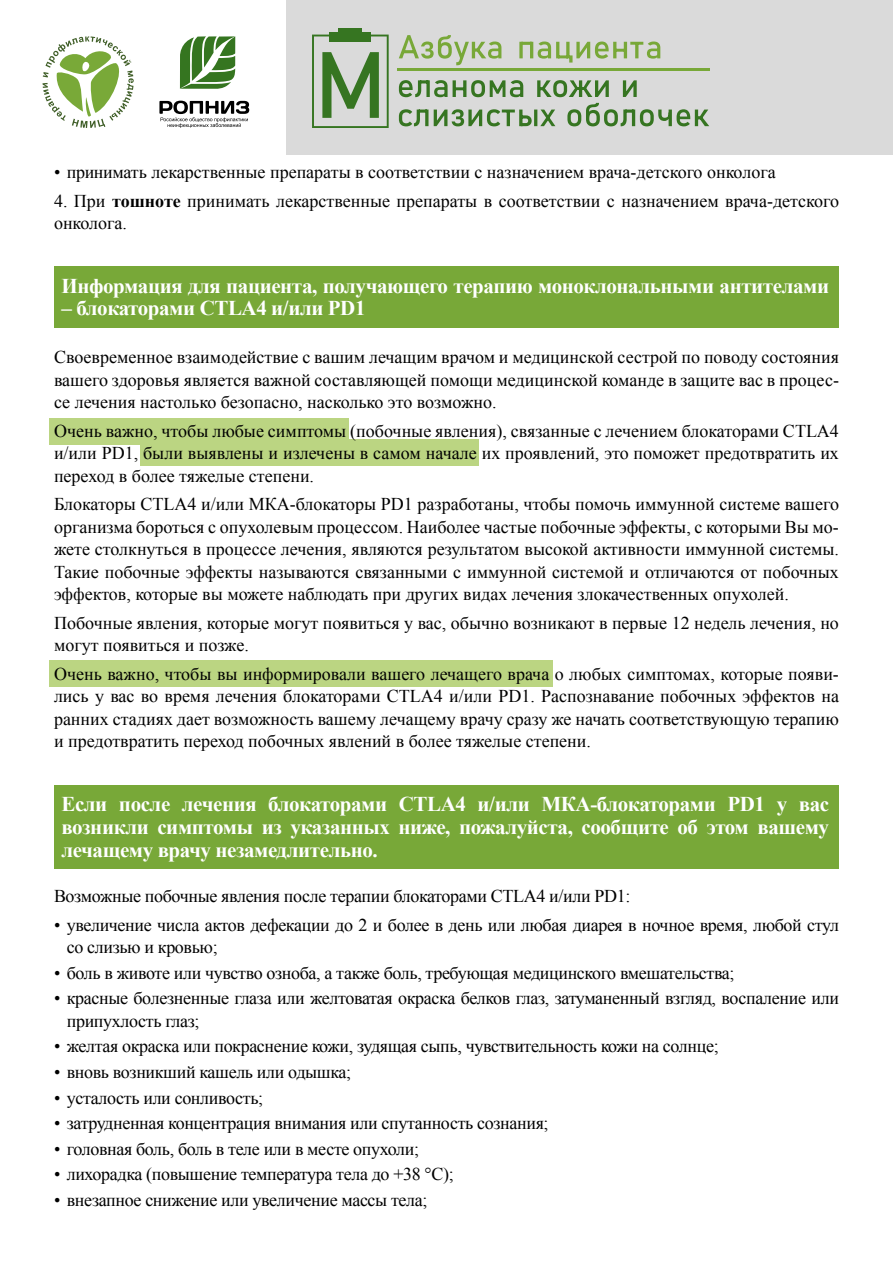
<style>
.page{position:relative;width:893px;height:1263px;background:#fff}
.page>*{position:absolute;margin:0;border:0;box-sizing:border-box;transform-origin:0 0}
.t1{font:700 21px/22.6px "Times New Roman";letter-spacing:-.02em;color:#fff;text-align:justify}
.t2{font:18px/22.5px "Times New Roman";letter-spacing:-.02em;color:#000;text-align:justify}
.t3{font:18px/22.5px "Times New Roman";color:#000}
.s1{font-weight:700}
</style>
<div class="page">
<div style="left:287px;top:0;width:606px;height:154px;background:#dadada"></div>
<svg style="left:43px;top:36px;width:91px;height:92px"></svg>
<svg style="left:159px;top:101px;width:90px;height:27px"></svg>
<svg style="left:180px;top:36px;width:55px;height:53px"></svg>
<svg style="left:399px;top:35px;width:102px;height:30px"></svg>
<svg style="left:519px;top:42px;width:4px;height:16px"></svg>
<svg style="left:521px;top:42px;width:9px;height:3px"></svg>
<hr style="left:530px;top:42px;width:3px;height:16px;background:#78a838">
<svg style="left:538px;top:42px;width:13px;height:17px"></svg>
<hr style="left:556px;top:42px;width:3px;height:16px;background:#78a838">
<svg style="left:558px;top:42px;width:51px;height:21px"></svg>
<hr style="left:613px;top:42px;width:3px;height:16px;background:#78a838">
<svg style="left:615px;top:42px;width:45px;height:17px"></svg>
<div style="left:330px;top:32px;width:41px;height:9px;background:#367521"></div>
<div style="left:339px;top:28px;width:23px;height:5px;background:#367521"></div>
<svg style="left:399px;top:80px;width:49px;height:17px"></svg>
<hr style="left:453px;top:80px;width:3px;height:17px;background:#367521">
<svg style="left:456px;top:87px;width:7px;height:3px"></svg>
<hr style="left:463px;top:80px;width:3px;height:17px;background:#367521">
<svg style="left:471px;top:80px;width:52px;height:17px"></svg>
<svg style="left:537px;top:80px;width:72px;height:17px"></svg>
<svg style="left:623px;top:80px;width:14px;height:17px"></svg>
<svg style="left:399px;top:109px;width:29px;height:17px"></svg>
<svg style="left:434px;top:109px;width:121px;height:17px"></svg>
<svg style="left:567px;top:103px;width:142px;height:23px"></svg>
<hr style="left:397px;top:68px;width:312px;height:3px;background:#78a838">
<svg style="left:312px;top:35px;width:77px;height:93px"></svg>
<div style="left:49px;top:418px;width:300px;height:26px;background:#bbd582"></div>
<div style="left:49px;top:660px;width:504px;height:26px;background:#bbd582"></div>
<div style="left:140px;top:439px;width:339px;height:26px;background:#bbd582"></div>
<div style="left:54px;top:267px;width:785px;height:61px;background:#78a838"></div>
<div style="left:54px;top:785px;width:785px;height:84px;background:#78a838"></div>
<p class="t3" style="left:54px;top:161px;width:723px">• принимать лекарственные препараты в соответствии с назначением врача-детского онколога</p>
<p class="t3" style="left:54px;top:189px;width:786px">4. При <span class="s1">тошноте</span> принимать лекарственные препараты в соответствии с назначением врача-детского онколога.</p>
<p class="t1" style="left:61px;top:274px;width:769px">Информация для пациента, получающего терапию моноклональными антителами</p>
<p class="t1" style="left:61px;top:297px;width:306px">– блокаторами CTLA4 и/или PD1</p>
<p class="t2" style="left:54px;top:346px;width:786px">Своевременное взаимодействие с вашим лечащим врачом и медицинской сестрой по поводу состояния вашего здоровья является важной составляющей помощи медицинской команде в защите вас в процес&shy;се лечения настолько безопасно, насколько это возможно.</p>
<p class="t2" style="left:54px;top:419px;width:786px">Очень важно, чтобы любые симптомы (побочные явления), связанные с лечением блокаторами CTLA4 и/или PD1, были выявлены и излечены в самом начале их проявлений , это поможет предотвратить их переход в более тяжелые степени.</p>
<p class="t2" style="left:54px;top:493px;width:786px">Блокаторы CTLA4 и/или МКА-блокаторы PD1 разработаны, чтобы помочь иммунной системе вашего организма бороться с опухолевым процессом. Наиболее частые побочные эффекты, с которыми Вы мо&shy;жете столкнуться в процессе лечения, являются результатом высокой активности иммунной системы.<br>Такие побочные эффекты называются связанными с иммунной системой и отличаются от побочных эффектов, которые вы можете наблюдать при других видах лечения злокачественных опухолей .</p>
<p class="t3" style="left:54px;top:611px;width:786px">Побочные явления, которые могут появиться у вас, обычно возникают в первые 12 недель лечения, но могут появиться и позже.</p>
<p class="t2" style="left:54px;top:662px;width:786px">Очень важно, чтобы вы информировали вашего лечащего врача о любых симптомах, которые появи&shy;лись у вас во время лечения блокаторами CTLA4 и/или PD1. Распознавание побочных эффектов на ранних стадиях дает возможность вашему лечащему врачу сразу же начать соответствующую терапию и предотвратить переход побочных явлений в более тяжелые степени.</p>
<p class="t1" style="left:61px;top:792px;width:769px">Если после лечения блокаторами CTLA4 и/или МКА-блокаторами PD1 у вас возникли симптомы из указанных ниже, пожалуйста, сообщите об этом вашему лечащему врачу незамедлительно.</p>
<p class="t2" style="left:54px;top:885px;width:578px">Возможные побочные явления после терапии блокаторами CTLA4 и/или PD1:</p>
<p class="t2" style="left:67px;top:913px;width:774px;text-indent:-13px">• увеличение числа актов дефекации до 2 и более в день или любая диарея в ночное время, любой стул со слизью и кровью;</p>
<p class="t2" style="left:54px;top:961px;width:682px">• боль в животе или чувство озноба, а также боль, требующая медицинского вмешательства;</p>
<p class="t2" style="left:67px;top:987px;width:774px;text-indent:-13px">• красные болезненные глаза или желтоватая окраска белков глаз, затуманенный взгляд, воспаление или припухлость глаз;</p>
<p class="t2" style="left:54px;top:1035px;width:666px">• желтая окраска или покраснение кожи, зудящая сыпь, чувствительность кожи на солнце;</p>
<p class="t2" style="left:54px;top:1060px;width:299px">• вновь возникший кашель или одышка;</p>
<p class="t2" style="left:54px;top:1086px;width:211px">• усталость или сонливость;</p>
<p class="t2" style="left:54px;top:1111px;width:496px">• затрудненная концентрация внимания или спутанность сознания;</p>
<p class="t2" style="left:54px;top:1137px;width:367px">• головная боль, боль в теле или в месте опухоли;</p>
<p class="t2" style="left:54px;top:1162px;width:401px">• лихорадка (повышение температура тела до +38 °C);</p>
<p class="t2" style="left:54px;top:1188px;width:375px">• внезапное снижение или увеличение массы тела;</p>
</div>
